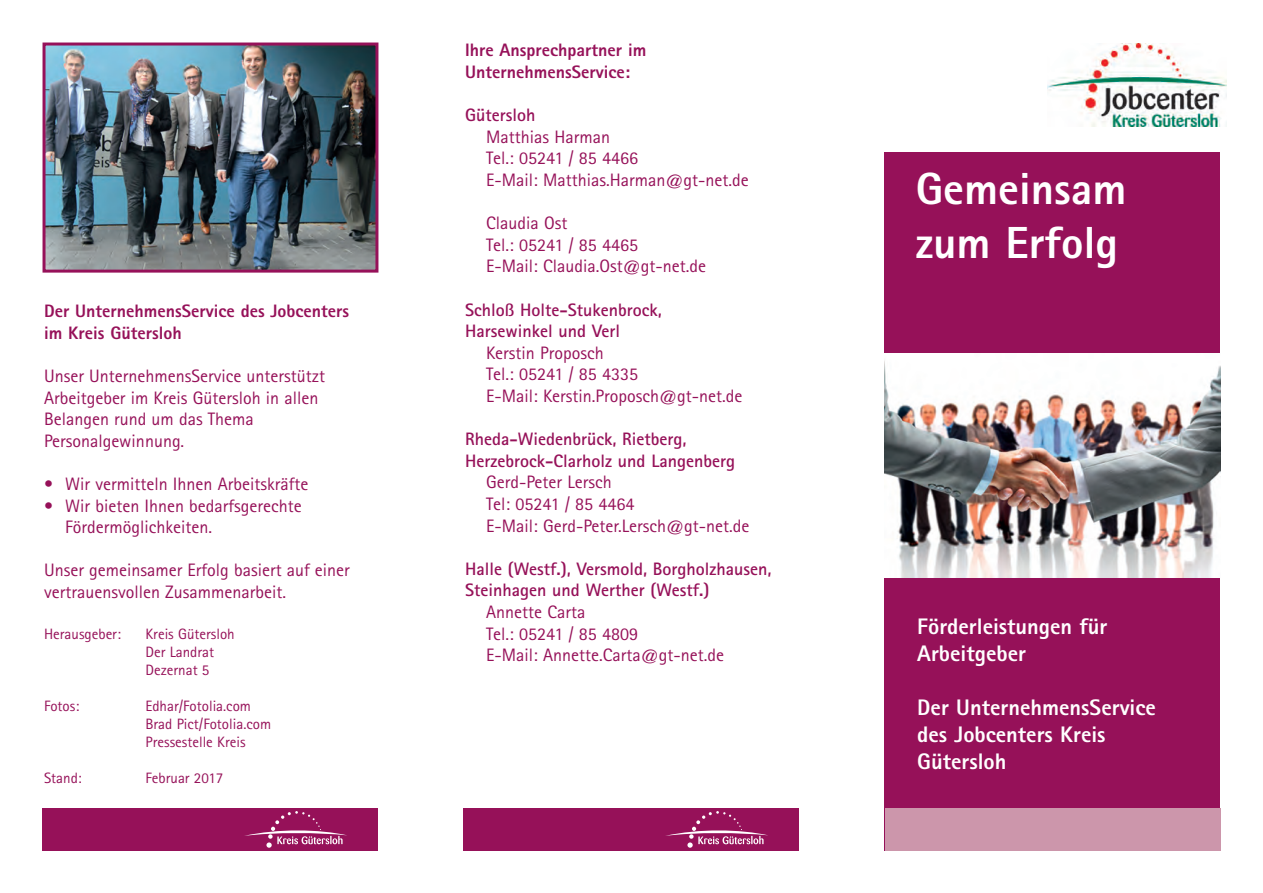
<style>
.page{position:relative;width:1263px;height:893px;background:#fff}
.page>*{position:absolute;margin:0;border:0;box-sizing:border-box;transform-origin:0 0}
.t1{font:800 45px/54px "Rotis Sans Serif";color:#fff}
.t2{font:800 22.5px/27px "Rotis Sans Serif";color:#fff}
.t3{font:18px/21.6px "Rotis Sans Serif";color:#961159}
.t4{font:700 18px/21.6px "Rotis Sans Serif";color:#961159}
.t5{font:800 18px/21.6px "Rotis Sans Serif";color:#961159}
.t6{font:15px/18px "Rotis Sans Serif";color:#961159}
</style>
<div class="page">
<img style="left:1047px;top:43px;width:179px;height:83px">
<div style="left:884px;top:152px;width:336px;height:698px;background:#961159"></div>
<img style="left:884px;top:354px;width:336px;height:223px">
<div style="left:463px;top:808px;width:336px;height:42px;background:#961159"></div>
<svg style="left:666px;top:811px;width:102px;height:37px"></svg>
<div style="left:43px;top:808px;width:335px;height:42px;background:#961159"></div>
<svg style="left:245px;top:811px;width:102px;height:37px"></svg>
<img style="left:47px;top:47px;width:327px;height:222px">
<div style="left:43px;top:43px;width:335px;height:230px;border:3px solid #961159"></div>
<div style="left:884px;top:808px;width:336px;height:42px;background:#cc96ab"></div>
<p class="t5" style="left:44px;top:302px;width:307px">Der UnternehmensService des Jobcenters im Kreis Gütersloh</p>
<p class="t3" style="left:44px;top:367px;width:283px">Unser UnternehmensService unterstützt<br>Arbeitgeber im Kreis Gütersloh in allen<br>Belangen rund um das Thema<br>Personalgewinnung.</p>
<p class="t3" style="left:44px;top:475px;width:266px">• Wir vermitteln Ihnen Arbeitskräfte</p>
<p class="t3" style="left:65px;top:496px;width:238px;text-indent:-21px">• Wir bieten Ihnen bedarfsgerechte<br>Fördermöglichkeiten.</p>
<p class="t3" style="left:44px;top:561px;width:307px">Unser gemeinsamer Erfolg basiert auf einer vertrauensvollen Zusammenarbeit.</p>
<p class="t6" style="left:44px;top:626px;width:78px">Herausgeber:</p>
<p class="t6" style="left:145px;top:626px;width:91px">Kreis Gütersloh<br>Der Landrat<br>Dezernat 5</p>
<p class="t6" style="left:44px;top:698px;width:37px">Fotos:</p>
<p class="t6" style="left:145px;top:698px;width:127px">Edhar/Fotolia.com<br>Brad Pict/Fotolia.com<br>Pressestelle Kreis</p>
<p class="t6" style="left:44px;top:770px;width:39px">Stand:</p>
<p class="t6" style="left:146px;top:770px;width:79px">Februar 2017</p>
<p class="t5" style="left:465px;top:41px;width:183px">Ihre Ansprechpartner im<br>UnternehmensService:</p>
<p class="t4" style="left:465px;top:106px;width:72px">Gütersloh</p>
<p class="t3" style="left:486px;top:128px;width:264px">Matthias Harman<br>Tel.: 05241 / 85 4466<br>E-Mail: Matthias.Harman@gt-net.de</p>
<p class="t3" style="left:486px;top:214px;width:221px">Claudia Ost<br>Tel.: 05241 / 85 4465<br>E-Mail: Claudia.Ost@gt-net.de</p>
<p class="t4" style="left:465px;top:301px;width:198px">Schloß Holte-Stukenbrock,<br>Harsewinkel und Verl</p>
<p class="t3" style="left:486px;top:344px;width:258px">Kerstin Proposch<br>Tel.: 05241 / 85 4335<br>E-Mail: Kerstin.Proposch@gt-net.de</p>
<p class="t4" style="left:465px;top:430px;width:272px">Rheda-Wiedenbrück, Rietberg,<br>Herzebrock-Clarholz und Langenberg</p>
<p class="t3" style="left:486px;top:473px;width:265px">Gerd-Peter Lersch<br>Tel: 05241 / 85 4464<br>E-Mail: Gerd-Peter.Lersch@gt-net.de</p>
<p class="t4" style="left:465px;top:560px;width:308px">Halle (Westf.), Versmold, Borgholzhausen,<br>Steinhagen und Werther (Westf.)</p>
<p class="t3" style="left:486px;top:603px;width:239px">Annette Carta<br>Tel.: 05241 / 85 4809<br>E-Mail: Annette.Carta@gt-net.de</p>
<h1 class="t1" style="left:916px;top:166px;width:212px">Gemeinsam zum Erfolg</h1>
<p class="t2" style="left:917px;top:615px;width:192px">Förderleistungen für<br>Arbeitgeber</p>
<p class="t2" style="left:917px;top:696px;width:240px">Der UnternehmensService des Jobcenters Kreis<br>Gütersloh</p>
</div>
